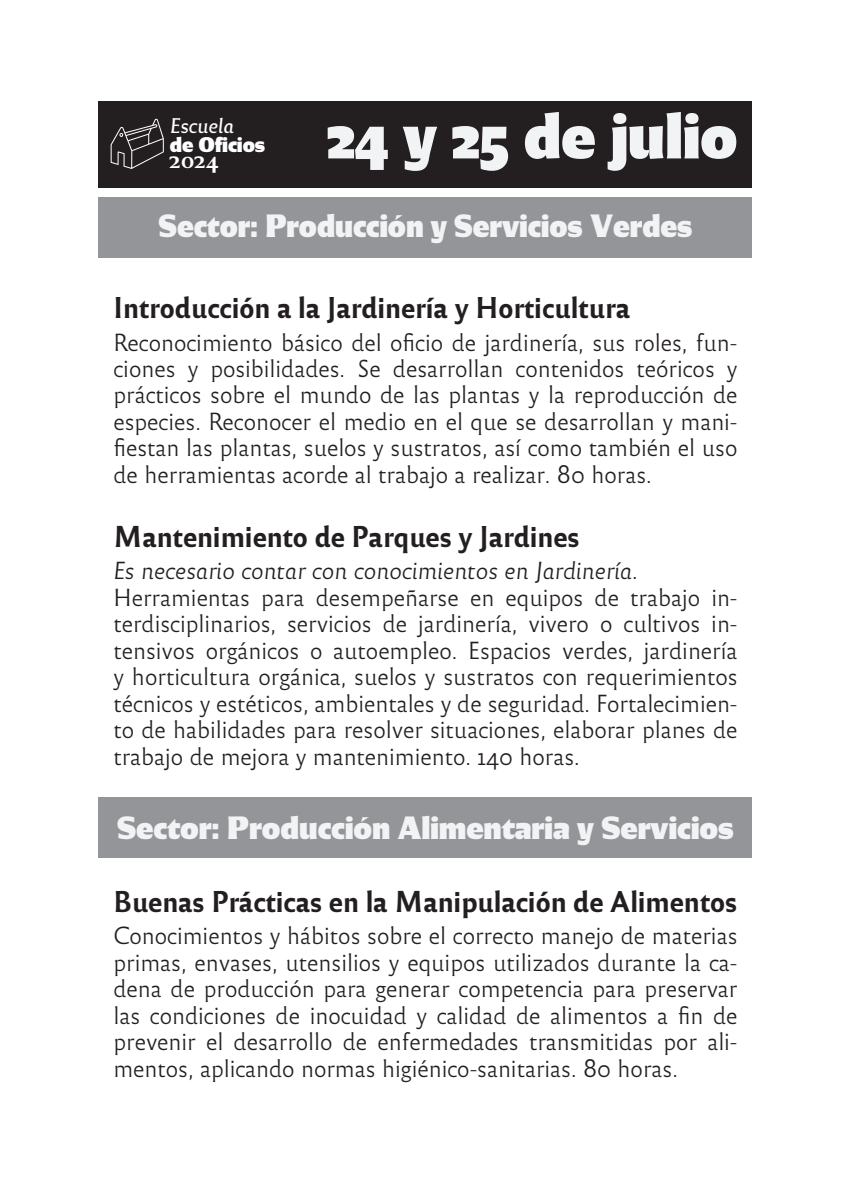
<style>
.page{position:relative;width:851px;height:1191px;background:#fff}
.page>*{position:absolute;margin:0;border:0;box-sizing:border-box;transform-origin:0 0}
._01_fecha{font:60px "Reforma 2018 Ultra Negra";color:#f2f3f4}
._01_Sector{font:30px "Reforma 2018 Ultra Negra";color:#f2f3f4}
._02_nombre_del_oficio{font:28px "Reforma 2018 Negra";color:#231f20}
._05_texto{font:23px/26.4px "Reforma 2018 Blanca";color:#231f20;text-align:justify}
._05_texto-2{font:23px "Reforma 2018 Blanca Italica";color:#231f20}
.t1{font:22.8px "Reforma 1918 Negra";color:#fff}
.t2{font:19.8px "Reforma 2018 Ultra Negra";color:#fff}
.t3{font:19.8px "Reforma 1969 Gris Italica";color:#fff}
</style>
<div class="page">
<div style="left:98px;top:797px;width:653px;height:60px;background:#939598"></div>
<div style="left:98px;top:198px;width:653px;height:60px;background:#939598"></div>
<div style="left:98px;top:101px;width:653px;height:87px;background:#231f20"></div>
<svg style="left:111px;top:119px;width:53px;height:50px"></svg>
<p class="t3" style="left:170px;top:114px;width:66px">Escuela</p>
<p class="t2" style="left:170px;top:133px;width:97px">de Oficios</p>
<p class="t1" style="left:169px;top:147px;width:50px">2024</p>
<p class="_01_fecha" style="left:327px;top:103px;width:412px">24 y 25 de julio</p>
<p class="_01_Sector" style="left:158px;top:209px;width:535px">Sector: Producción y Servicios Verdes</p>
<p class="_02_nombre_del_oficio" style="left:113px;top:291px;width:518px">Introducción a la Jardinería y Horticultura</p>
<p class="_05_texto" style="left:113px;top:329px;width:625px">Reconocimiento básico del oficio de jardinería, sus roles, fun&shy;ciones y posibilidades. Se desarrollan contenidos teóricos y prácticos sobre el mundo de las plantas y la reproducción de especies. Reconocer el medio en el que se desarrollan y mani&shy;fiestan las plantas, suelos y sustratos, así como también el uso de herramientas acorde al trabajo a realizar. 80 horas.</p>
<p class="_02_nombre_del_oficio" style="left:113px;top:520px;width:467px">Mantenimiento de Parques y Jardines</p>
<p class="_05_texto-2" style="left:113px;top:558px;width:525px">Es necesario contar con conocimientos en Jardinería.</p>
<p class="_05_texto" style="left:113px;top:584px;width:625px">Herramientas para desempeñarse en equipos de trabajo in&shy;terdisciplinarios, servicios de jardinería, vivero o cultivos in&shy;tensivos orgánicos o autoempleo. Espacios verdes, jardinería y horticultura orgánica, suelos y sustratos con requerimientos técnicos y estéticos, ambientales y de seguridad. Fortalecimien&shy;to de habilidades para resolver situaciones, elaborar planes de trabajo de mejora y mantenimiento. 140 horas.</p>
<p class="_01_Sector" style="left:117px;top:811px;width:618px">Sector: Producción Alimentaria y Servicios</p>
<p class="_02_nombre_del_oficio" style="left:113px;top:885px;width:625px">Buenas Prácticas en la Manipulación de Alimentos</p>
<p class="_05_texto" style="left:113px;top:923px;width:625px">Conocimientos y hábitos sobre el correcto manejo de materias primas, envases, utensilios y equipos utilizados durante la ca&shy;dena de producción para generar competencia para preservar las condiciones de inocuidad y calidad de alimentos a fin de prevenir el desarrollo de enfermedades transmitidas por ali&shy;mentos, aplicando normas higiénico-sanitarias. 80 horas.</p>
</div>
